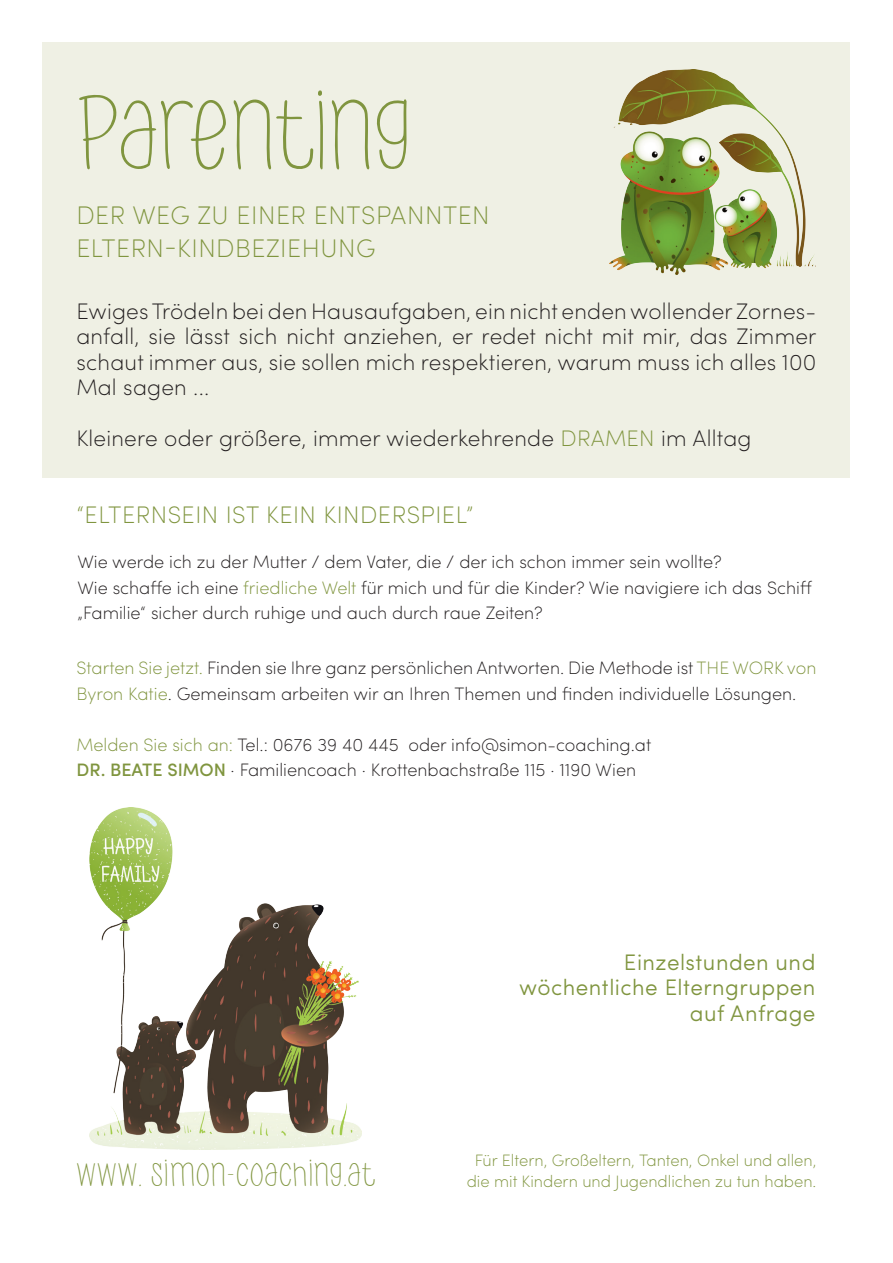
<style>
.page{position:relative;width:893px;height:1263px;background:#fff}
.page>*{position:absolute;margin:0;border:0;box-sizing:border-box;transform-origin:0 0}
.t1{font:106.5px "PH 100";letter-spacing:-.005em;color:#80953f}
.t2{font:35.7px "PH 100";letter-spacing:.02em;color:#80953f}
.t3{font:200 25.5px/33px "Sofia Pro";letter-spacing:.02em;color:#80953f}
.t4{font:200 24px "Sofia Pro";letter-spacing:.02em;color:#80953f}
.t5{font:200 22.5px/25.5px "Sofia Pro";letter-spacing:.01em;color:#231f20;text-align:justify}
.t6{font:300 22.5px/25.5px "Sofia Pro";letter-spacing:.02em;color:#80953f;text-align:right}
.t7{font:200 18px/25.5px "Sofia Pro";color:#231f20}
.t8{font:200 16.5px/21.6px "Sofia Pro";color:#80953f;text-align:center}
.s1{color:#80953f}
.s2{font-weight:500;color:#80953f}
</style>
<div class="page">
<div style="left:43px;top:43px;width:807px;height:435px;background:#eff0e4"></div>
<img style="left:90px;top:807px;width:271px;height:342px">
<img style="left:609px;top:69px;width:205px;height:205px">
<h1 class="t1" style="left:76px;top:80px;width:337px">PARENTING</h1>
<h3 class="t3" style="left:76px;top:197px;width:415px">DER WEG ZU EINER ENTSPANNTEN<br>ELTERN-KINDBEZIEHUNG</h3>
<p class="t5" style="left:76px;top:297px;width:742px">Ewiges Trödeln bei den Hausaufgaben, ein nicht enden wollender Zornes&shy;anfall, sie lässt sich nicht anziehen, er redet nicht mit mir, das Zimmer schaut immer aus, sie sollen mich respektieren, warum muss ich alles 100<br>Mal sagen ...</p>
<p class="t5" style="left:76px;top:425px;width:677px">Kleinere oder größere, immer wiederkehrende <span class="s1">DRAMEN</span> im Alltag</p>
<h3 class="t4" style="left:76px;top:498px;width:399px">“ELTERNSEIN IST KEIN KINDERSPIEL”</h3>
<p class="t7" style="left:77px;top:548px;width:736px">Wie werde ich zu der Mutter / dem Vater, die / der ich schon immer sein wollte?<br>Wie schaffe ich eine <span class="s1">friedliche Welt</span> für mich und für die Kinder? Wie navigiere ich das Schiff „Familie“ sicher durch ruhige und auch durch raue Zeiten?</p>
<p class="t7" style="left:77px;top:654px;width:741px"><span class="s1">Starten Sie jetzt.</span> Finden sie Ihre ganz persönlichen Antworten. Die Methode ist <span class="s1">THE WORK von<br>Byron Katie</span>. Gemeinsam arbeiten wir an Ihren Themen und finden individuelle Lösungen.</p>
<p class="t7" style="left:77px;top:731px;width:576px"><span class="s1">Melden Sie sich an:</span> Tel.: 0676 39 40 445 oder info@simon-coaching.at<br><span class="s2">DR. BEATE SIMON</span> . Familiencoach . Krottenbachstraße 115 . 1190 Wien</p>
<p class="t6" style="left:519px;top:948px;width:298px">Einzelstunden und wöchentliche Elterngruppen auf Anfrage</p>
<h2 class="t2" style="left:76px;top:1157px;width:300px">WWW. SIMON-COACHING.AT</h2>
<p class="t8" style="left:467px;top:1148px;width:351px">Für Eltern, Großeltern, Tanten, Onkel und allen, die mit Kindern und Jugendlichen zu tun haben.</p>
</div>
